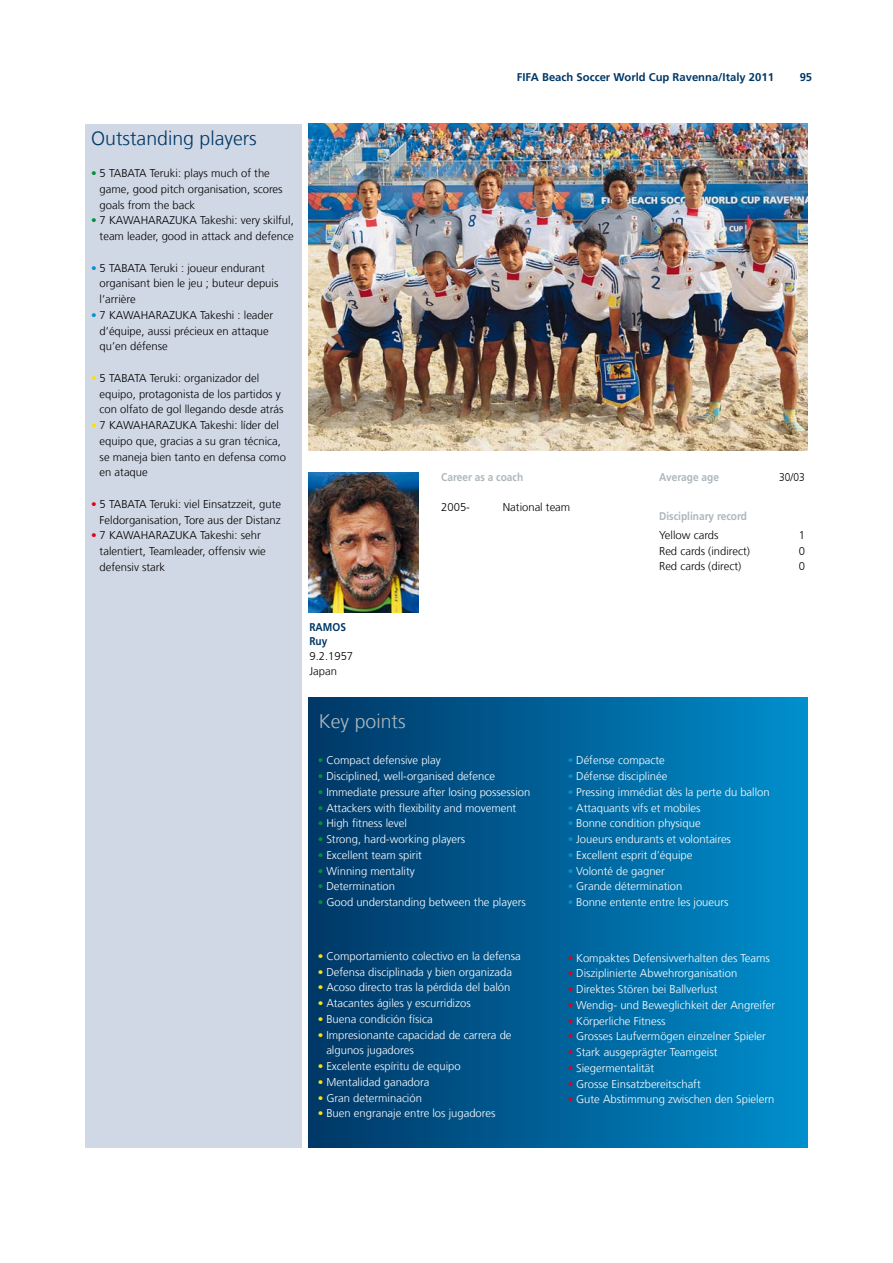
<style>
.page{position:relative;width:893px;height:1263px;background:#fff}
.page>*{position:absolute;margin:0;border:0;box-sizing:border-box;transform-origin:0 0}
.t1{font:300 19.5px "Frutiger LT Com";color:#003867}
.t2{font:300 19.5px "Frutiger LT Com";color:#adb7bc}
.t3{font:300 11.25px/15.8px "Frutiger LT Com";color:#fff}
.t4{font:300 11.25px/15.8px "Frutiger LT Com";color:#000}
.t5{font:700 11.25px "Frutiger LT Com";color:#003867}
.t6{font:700 11.25px "Frutiger LT Com";color:#adb7bc;scale:.9 1}
.t7{font:700 11.25px/13.5px "Frutiger LT Com";color:#003867;scale:.9 1}
.t8{font:300 11.25px "Frutiger LT Com";color:#000;scale:.9 1}
.s1{color:#009036}
.s2{color:#0091cf}
.s3{color:#fae200}
.s4{color:#e2001a}
</style>
<div class="page">
<img style="left:308px;top:472px;width:111px;height:141px">
<img style="left:308px;top:124px;width:500px;height:326px">
<div style="left:85px;top:124px;width:217px;height:1024px;background:#d1d8e5"></div>
<div style="left:308px;top:698px;width:500px;height:450px;background:linear-gradient(to right,#003666,#008ecc)"></div>
<h1 class="t1" style="left:91px;top:130px;width:167px">Outstanding players</h1>
<p class="t4" style="left:100px;top:166px;width:184px;text-indent:-9px"><span class="s1">•</span> 5 TABATA Teruki: plays much of the game, good pitch organisation, scores goals from the back</p>
<p class="t4" style="left:91px;top:214px;width:204px;text-align:right"><span class="s1">•</span> 7 KAWAHARAZUKA Takeshi: very skilful, team leader, good in attack and defence</p>
<p class="t4" style="left:100px;top:261px;width:180px;text-indent:-9px"><span class="s2">•</span> 5 TABATA Teruki : joueur endurant organisant bien le jeu ; buteur depuis l’arrière</p>
<p class="t4" style="left:100px;top:308px;width:175px;text-indent:-9px"><span class="s2">•</span> 7 KAWAHARAZUKA Takeshi : leader d’équipe, aussi précieux en attaque qu’en défense</p>
<p class="t4" style="left:100px;top:371px;width:185px;text-indent:-9px"><span class="s3">•</span> 5 TABATA Teruki: organizador del equipo, protagonista de los partidos y con olfato de gol llegando desde atrás</p>
<p class="t4" style="left:100px;top:418px;width:188px;text-indent:-9px"><span class="s3">•</span> 7 KAWAHARAZUKA Takeshi: líder del equipo que, gracias a su gran técnica, se maneja bien tanto en defensa como en ataque</p>
<p class="t4" style="left:91px;top:497px;width:191px;text-align:right"><span class="s4">•</span> 5 TABATA Teruki: viel Einsatzzeit, gute<br>Feldorganisation, Tore aus der Distanz</p>
<p class="t4" style="left:100px;top:529px;width:168px;text-indent:-9px"><span class="s4">•</span> 7 KAWAHARAZUKA Takeshi: sehr talentiert, Teamleader, offensiv wie defensiv stark</p>
<p class="t5" style="left:517px;top:72px;width:259px">FIFA Beach Soccer World Cup Ravenna/Italy 2011</p>
<p class="t5" style="left:800px;top:72px;width:14px">95</p>
<p class="t6" style="left:441px;top:472px;width:93px">Career as a coach</p>
<p class="t4" style="left:441px;top:500px;width:30px">2005-</p>
<p class="t4" style="left:503px;top:500px;width:69px">National team</p>
<p class="t6" style="left:659px;top:472px;width:68px">Average age</p>
<p class="t8" style="left:779px;top:472px;width:30px">30/03</p>
<p class="t6" style="left:659px;top:511px;width:99px">Disciplinary record</p>
<p class="t4" style="left:659px;top:529px;width:61px">Yellow cards</p>
<p class="t4" style="left:799px;top:529px;width:8px">1</p>
<p class="t4" style="left:659px;top:544px;width:92px">Red cards (indirect)</p>
<p class="t4" style="left:799px;top:544px;width:8px">0</p>
<p class="t4" style="left:659px;top:560px;width:84px">Red cards (direct)</p>
<p class="t4" style="left:799px;top:560px;width:8px">0</p>
<p class="t7" style="left:309px;top:622px;width:42px">RAMOS<br>Ruy</p>
<p class="t4" style="left:309px;top:649px;width:45px;line-height:15px">9.2.1957<br>Japan</p>
<h1 class="t2" style="left:319px;top:713px;width:88px">Key points</h1>
<p class="t3" style="left:318px;top:754px;width:124px"><span class="s1">•</span> Compact defensive play</p>
<p class="t3" style="left:318px;top:769px;width:179px"><span class="s1">•</span> Disciplined, well-organised defence</p>
<p class="t3" style="left:318px;top:785px;width:214px"><span class="s1">•</span> Immediate pressure after losing possession</p>
<p class="t3" style="left:318px;top:801px;width:200px"><span class="s1">•</span> Attackers with flexibility and movement</p>
<p class="t3" style="left:318px;top:817px;width:91px"><span class="s1">•</span> High fitness level</p>
<p class="t3" style="left:318px;top:832px;width:149px"><span class="s1">•</span> Strong, hard-working players</p>
<p class="t3" style="left:318px;top:848px;width:106px"><span class="s1">•</span> Excellent team spirit</p>
<p class="t3" style="left:318px;top:864px;width:98px"><span class="s1">•</span> Winning mentality</p>
<p class="t3" style="left:318px;top:880px;width:79px"><span class="s1">•</span> Determination</p>
<p class="t3" style="left:318px;top:895px;width:209px"><span class="s1">•</span> Good understanding between the players</p>
<p class="t3" style="left:318px;top:949px;width:204px"><span class="s3">•</span> Comportamiento colectivo en la defensa</p>
<p class="t3" style="left:318px;top:965px;width:196px"><span class="s3">•</span> Defensa disciplinada y bien organizada</p>
<p class="t3" style="left:318px;top:981px;width:194px"><span class="s3">•</span> Acoso directo tras la pérdida del balón</p>
<p class="t3" style="left:318px;top:996px;width:154px"><span class="s3">•</span> Atacantes ágiles y escurridizos</p>
<p class="t3" style="left:318px;top:1012px;width:116px"><span class="s3">•</span> Buena condición física</p>
<p class="t3" style="left:326px;top:1028px;width:187px;text-indent:-9px"><span class="s3">•</span> Impresionante capacidad de carrera de algunos jugadores</p>
<p class="t3" style="left:318px;top:1059px;width:144px"><span class="s3">•</span> Excelente espíritu de equipo</p>
<p class="t3" style="left:318px;top:1075px;width:113px"><span class="s3">•</span> Mentalidad ganadora</p>
<p class="t3" style="left:318px;top:1091px;width:106px"><span class="s3">•</span> Gran determinación</p>
<p class="t3" style="left:318px;top:1107px;width:179px"><span class="s3">•</span> Buen engranaje entre los jugadores</p>
<p class="t3" style="left:568px;top:754px;width:99px"><span class="s2">•</span> Défense compacte</p>
<p class="t3" style="left:568px;top:769px;width:101px"><span class="s2">•</span> Défense disciplinée</p>
<p class="t3" style="left:568px;top:785px;width:204px"><span class="s2">•</span> Pressing immédiat dès la perte du ballon</p>
<p class="t3" style="left:568px;top:801px;width:134px"><span class="s2">•</span> Attaquants vifs et mobiles</p>
<p class="t3" style="left:568px;top:817px;width:134px"><span class="s2">•</span> Bonne condition physique</p>
<p class="t3" style="left:568px;top:832px;width:165px"><span class="s2">•</span> Joueurs endurants et volontaires</p>
<p class="t3" style="left:568px;top:848px;width:126px"><span class="s2">•</span> Excellent esprit d’équipe</p>
<p class="t3" style="left:568px;top:864px;width:99px"><span class="s2">•</span> Volonté de gagner</p>
<p class="t3" style="left:568px;top:880px;width:116px"><span class="s2">•</span> Grande détermination</p>
<p class="t3" style="left:568px;top:895px;width:162px"><span class="s2">•</span> Bonne entente entre les joueurs</p>
<p class="t3" style="left:568px;top:951px;width:204px"><span class="s4">•</span> Kompaktes Defensivverhalten des Teams</p>
<p class="t3" style="left:568px;top:966px;width:171px"><span class="s4">•</span> Disziplinierte Abwehrorganisation</p>
<p class="t3" style="left:568px;top:982px;width:151px"><span class="s4">•</span> Direktes Stören bei Ballverlust</p>
<p class="t3" style="left:568px;top:998px;width:209px"><span class="s4">•</span> Wendig- und Beweglichkeit der Angreifer</p>
<p class="t3" style="left:568px;top:1014px;width:99px"><span class="s4">•</span> Körperliche Fitness</p>
<p class="t3" style="left:568px;top:1029px;width:200px"><span class="s4">•</span> Grosses Laufvermögen einzelner Spieler</p>
<p class="t3" style="left:568px;top:1045px;width:151px"><span class="s4">•</span> Stark ausgeprägter Teamgeist</p>
<p class="t3" style="left:568px;top:1061px;width:88px"><span class="s4">•</span> Siegermentalität</p>
<p class="t3" style="left:568px;top:1077px;width:135px"><span class="s4">•</span> Grosse Einsatzbereitschaft</p>
<p class="t3" style="left:568px;top:1092px;width:208px"><span class="s4">•</span> Gute Abstimmung zwischen den Spielern</p>
</div>
